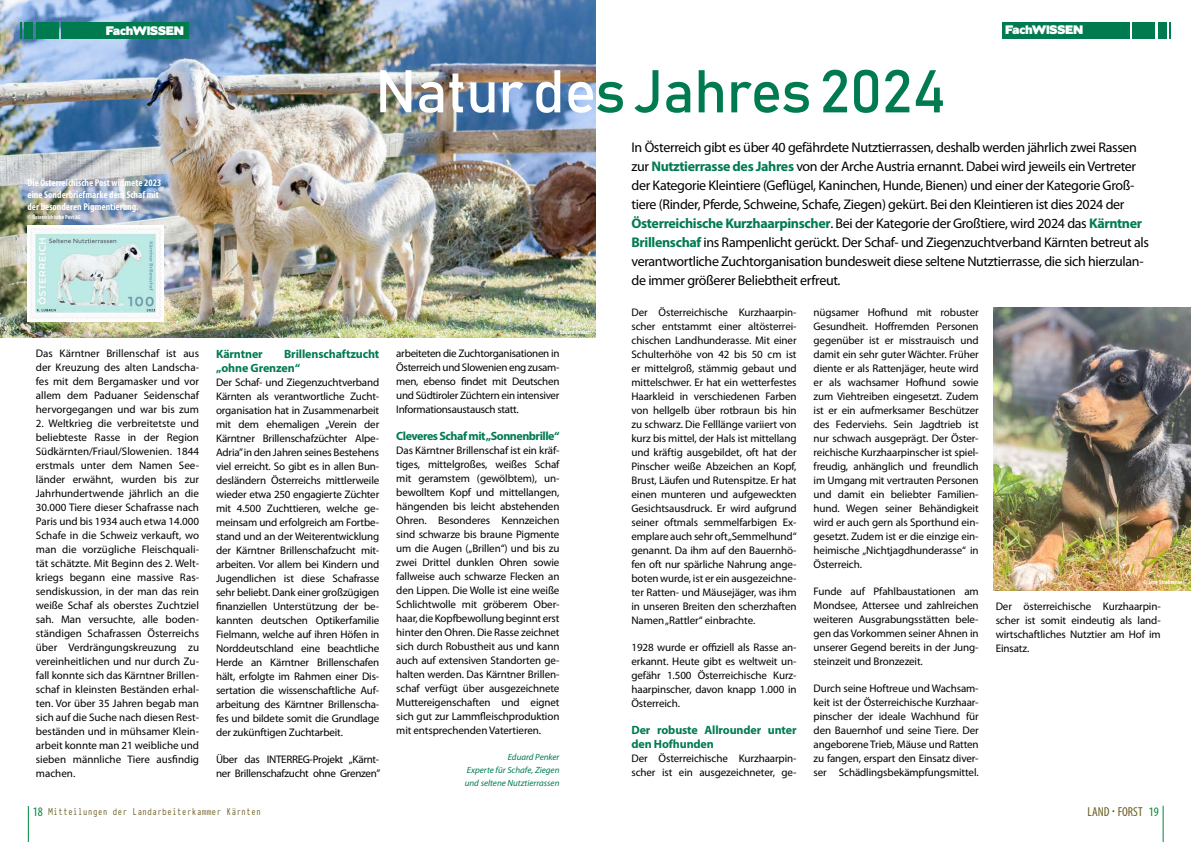
<style>
.page{position:relative;width:1191px;height:842px;background:#fff}
.page>*{position:absolute;margin:0;border:0;box-sizing:border-box;transform-origin:0 0}
.t1{font:59.4px "Bahnschrift";letter-spacing:-.01em;color:#007b4f}
.t2{font:14px/19px "Myriad Pro";letter-spacing:-.025em;color:#000}
.t3{font:condensed 13px "Myriad Pro";color:#6a5c20}
.t4{font:700 12px/14px "Myriad Pro";letter-spacing:-.01em;color:#007b4f}
.t5{font:700 12px "Myriad Pro";letter-spacing:-.04em;color:#007b4f}
.t6{font:11px/14px "Myriad Pro";letter-spacing:-.01em;color:#000;text-align:justify}
.t7{font:11px "Typewriter Condensed";color:#6a5c20}
.t8{font:11px "Boris Black Bloxx";color:#fff}
.t9{font:700 condensed 10px/12px "Myriad Pro";color:#fff}
.t10{font:italic 9px/13px "Myriad Pro";color:#007b4f;text-align:justify}
.t11{font:700 condensed 6px "Myriad Pro";color:#fff}
.s1{color:#fff}
.s2{font-weight:700;color:#007b4f}
.s3{font-family:"Myriad Pro";font-stretch:condensed;font-size:13px;color:#008639}
.s4{color:#008639}
</style>
<div class="page">
<img style="left:0;top:0;width:595px;height:337px">
<div style="left:61px;top:22px;width:128px;height:17px;background:#007b4f"></div>
<div style="left:36px;top:22px;width:23px;height:17px;background:#007b4f"></div>
<div style="left:24px;top:22px;width:9px;height:17px;background:#007b4f"></div>
<svg style="left:20px;top:22px;width:2px;height:17px"></svg>
<hr style="left:28px;top:806px;width:1px;height:36px;background:#008639">
<hr style="left:1162px;top:806px;width:1px;height:36px;background:#008639">
<img style="left:27px;top:225px;width:136px;height:97px">
<div style="left:1002px;top:22px;width:127px;height:17px;background:#007b4f"></div>
<div style="left:1132px;top:22px;width:23px;height:17px;background:#007b4f"></div>
<div style="left:1157px;top:22px;width:9px;height:17px;background:#007b4f"></div>
<svg style="left:1169px;top:22px;width:2px;height:17px"></svg>
<img style="left:994px;top:308px;width:197px;height:283px">
<p class="t8" style="left:106px;top:22px;width:79px">FachWISSEN</p>
<p class="t9" style="left:27px;top:177px;width:135px">Die Österreichische Post widmete 2023 eine Sonderbriefmarke dem Schaf mit der besonderen Pigmentierung.</p>
<p class="t11" style="left:27px;top:213px;width:55px">© Österreichische Post AG</p>
<p class="t6" style="left:36px;top:346px;width:165px">Das Kärntner Brillenschaf ist aus der Kreuzung des alten Landscha&shy;fes mit dem Bergamasker und vor allem dem Paduaner Seidenschaf hervorgegangen und war bis zum</p>
<p class="t6" style="left:36px;top:416px;width:165px">2. Weltkrieg die verbreitetste und beliebteste Rasse in der Region Südkärnten/Friaul/Slowenien. 1844 erstmals unter dem Namen See&shy;länder erwähnt, wurden bis zur Jahrhundertwende jährlich an die 30.000 Tiere dieser Schafrasse nach Paris und bis 1934 auch etwa 14.000<br>Schafe in die Schweiz verkauft, wo man die vorzügliche Fleischquali&shy;tät schätzte. Mit Beginn des 2. Welt&shy;kriegs begann eine massive Ras&shy;sendiskussion, in der man das rein weiße Schaf als oberstes Zuchtziel sah. Man versuchte, alle boden&shy;ständigen Schafrassen Österreichs über Verdrängungskreuzung zu vereinheitlichen und nur durch Zu&shy;fall konnte sich das Kärntner Brillen&shy;schaf in kleinsten Beständen erhal&shy;ten. Vor über 35 Jahren begab man sich auf die Suche nach diesen Rest&shy;beständen und in mühsamer Klein&shy;arbeit konnte man 21 weibliche und sieben männliche Tiere ausfindig machen.</p>
<p class="t8" style="left:1005px;top:22px;width:79px">FachWISSEN</p>
<h1 class="t1" style="left:375px;top:54px;width:572px"><span class="s1">Natur de</span>s Jahres 2024</h1>
<p class="t2" style="left:631px;top:137px;width:519px">In Österreich gibt es über 40 gefährdete Nutztierrassen, deshalb werden jährlich zwei Rassen zur <span class="s2">Nutztierrasse des Jahres</span> von der Arche Austria ernannt. Dabei wird jeweils ein Vertreter der Kategorie Kleintiere (Geflügel, Kaninchen, Hunde, Bienen) und einer der Kategorie Groß&shy;tiere (Rinder, Pferde, Schweine, Schafe, Ziegen) gekürt. Bei den Kleintieren ist dies 2024 der <span class="s2">Österreichische Kurzhaarpinscher</span>. Bei der Kategorie der Großtiere, wird 2024 das <span class="s2">Kärntner Brillenschaf</span> ins Rampenlicht gerückt. Der Schaf- und Ziegenzuchtverband Kärnten betreut als verantwortliche Zuchtorganisation bundesweit diese seltene Nutztierrasse, die sich hierzulan&shy;de immer größerer Beliebtheit erfreut.</p>
<p class="t4" style="left:216px;top:346px;width:165px;text-indent:68px">Brillenschaftzucht „ohne Grenzen“</p>
<p class="t6" style="left:216px;top:375px;width:165px">Der Schaf- und Ziegenzuchtverband Kärnten als verantwortliche Zucht&shy;organisation hat in Zusammenarbeit mit dem ehemaligen „Verein der Kärntner Brillenschafzüchter Alpe-Adria” in den Jahren seines Bestehens viel erreicht. So gibt es in allen Bun&shy;desländern Österreichs mittlerweile wieder etwa 250 engagierte Züchter mit 4.500 Zuchttieren, welche ge&shy;meinsam und erfolgreich am Fortbe&shy;stand und an der Weiterentwicklung der Kärntner Brillenschafzucht mit&shy;arbeiten. Vor allem bei Kindern und Jugendlichen ist diese Schafrasse sehr beliebt. Dank einer großzügigen finanziellen Unterstützung der be&shy;kannten deutschen Optikerfamilie Fielmann, welche auf ihren Höfen in Norddeutschland eine beachtliche Herde an Kärntner Brillenschafen hält, erfolgte im Rahmen einer Dis&shy;sertation die wissenschaftliche Auf&shy;arbeitung des Kärntner Brillenscha&shy;fes und bildete somit die Grundlage der zukünftigen Zuchtarbeit.</p>
<p class="t6" style="left:216px;top:752px;width:166px">Über das INTERREG-Projekt „Kärnt&shy;ner Brillenschafzucht ohne Grenzen”</p>
<p class="t4" style="left:216px;top:346px;width:48px">Kärntner</p>
<p class="t11" style="left:555px;top:329px;width:37px">© Eduard Penker</p>
<p class="t6" style="left:396px;top:346px;width:165px">arbeiteten die Zuchtorganisationen in Österreich und Slowenien eng zusam&shy;men, ebenso findet mit Deutschen und Südtiroler Züchtern ein intensiver Informationsaustausch statt.</p>
<p class="t5" style="left:396px;top:428px;width:165px">Cleveres Schaf mit „Sonnenbrille“</p>
<p class="t6" style="left:396px;top:443px;width:165px">Das Kärntner Brillenschaf ist ein kräf&shy;tiges, mittelgroßes, weißes Schaf mit geramstem (gewölbtem), un&shy;bewolltem Kopf und mittellangen, hängenden bis leicht abstehenden Ohren. Besonderes Kennzeichen sind schwarze bis braune Pigmente um die Augen („Brillen“) und bis zu zwei Drittel dunklen Ohren sowie fallweise auch schwarze Flecken an den Lippen. Die Wolle ist eine weiße Schlichtwolle mit gröberem Ober&shy;haar, die Kopfbewollung beginnt erst hinter den Ohren. Die Rasse zeichnet sich durch Robustheit aus und kann auch auf extensiven Standorten ge&shy;halten werden. Das Kärntner Brillen&shy;schaf verfügt über ausgezeichnete Muttereigenschaften und eignet sich gut zur Lammfleischproduktion mit entsprechenden Vatertieren.</p>
<p class="t10" style="left:465px;top:750px;width:96px;text-indent:43px">Eduard Penker Experte für Schafe, Ziegen und seltene Nutztierrassen</p>
<p class="t6" style="left:631px;top:305px;width:167px">Der Österreichische Kurzhaarpin&shy;scher entstammt einer altösterrei&shy;chischen Landhunderasse. Mit einer Schulterhöhe von 42 bis 50 cm ist er mittelgroß, stämmig gebaut und mittelschwer. Er hat ein wetterfestes Haarkleid in verschiedenen Farben von hellgelb über rotbraun bis hin zu schwarz. Die Felllänge variiert von kurz bis mittel, der Hals ist mittellang und kräftig ausgebildet, oft hat der Pinscher weiße Abzeichen an Kopf, Brust, Läufen und Rutenspitze. Er hat einen munteren und aufgeweckten Gesichtsausdruck. Er wird aufgrund seiner oftmals semmelfarbigen Ex&shy;emplare auch sehr oft „Semmelhund“ genannt. Da ihm auf den Bauernhö&shy;fen oft nur spärliche Nahrung ange&shy;boten wurde, ist er ein ausgezeichne&shy;ter Ratten- und Mäusejäger, was ihm in unseren Breiten den scherzhaften Namen „Rattler“ einbrachte.</p>
<p class="t6" style="left:631px;top:640px;width:167px">1928 wurde er offiziell als Rasse an&shy;erkannt. Heute gibt es weltweit un&shy;gefähr 1.500 Österreichische Kurz&shy;haarpinscher, davon knapp 1.000 in Österreich.</p>
<p class="t4" style="left:631px;top:722px;width:167px">Der robuste Allrounder unter den Hofhunden</p>
<p class="t6" style="left:631px;top:751px;width:167px">Der Österreichische Kurzhaarpin&shy;scher ist ein ausgezeichneter, ge-</p>
<p class="t6" style="left:813px;top:305px;width:167px">nügsamer Hofhund mit robuster Gesundheit. Hoffremden Personen gegenüber ist er misstrauisch und damit ein sehr guter Wächter. Früher diente er als Rattenjäger, heute wird er als wachsamer Hofhund sowie zum Viehtreiben eingesetzt. Zudem ist er ein aufmerksamer Beschützer des Federviehs. Sein Jagdtrieb ist nur schwach ausgeprägt. Der Öster&shy;reichische Kurzhaarpinscher ist spiel&shy;freudig, anhänglich und freundlich im Umgang mit vertrauten Personen und damit ein beliebter Familien&shy;hund. Wegen seiner Behändigkeit wird er auch gern als Sporthund ein&shy;gesetzt. Zudem ist er die einzige ein&shy;heimische „Nichtjagdhunderasse“ in Österreich.</p>
<p class="t6" style="left:813px;top:584px;width:167px">Funde auf Pfahlbaustationen am Mondsee, Attersee und zahlreichen weiteren Ausgrabungsstätten bele&shy;gen das Vorkommen seiner Ahnen in unserer Gegend bereits in der Jung&shy;steinzeit und Bronzezeit.</p>
<p class="t6" style="left:813px;top:681px;width:167px">Durch seine Hoftreue und Wachsam&shy;keit ist der Österreichische Kurzhaar&shy;pinscher der ideale Wachhund für den Bauernhof und seine Tiere. Der angeborene Trieb, Mäuse und Ratten zu fangen, erspart den Einsatz diver&shy;ser Schädlingsbekämpfungsmittel.</p>
<p class="t11" style="left:1143px;top:578px;width:41px">© Sissy Strubreiter</p>
<p class="t6" style="left:995px;top:599px;width:167px">Der österreichische Kurzhaarpin&shy;scher ist somit eindeutig als land&shy;wirtschaftliches Nutztier am Hof im Einsatz.</p>
<p class="t7" style="left:33px;top:804px;width:230px"><span class="s3">18</span> Mitteilungen der Landarbeiterkammer Kärnten</p>
<p class="t3" style="left:1087px;top:803px;width:73px">LAND FORST <span class="s4">19</span></p>
</div>
